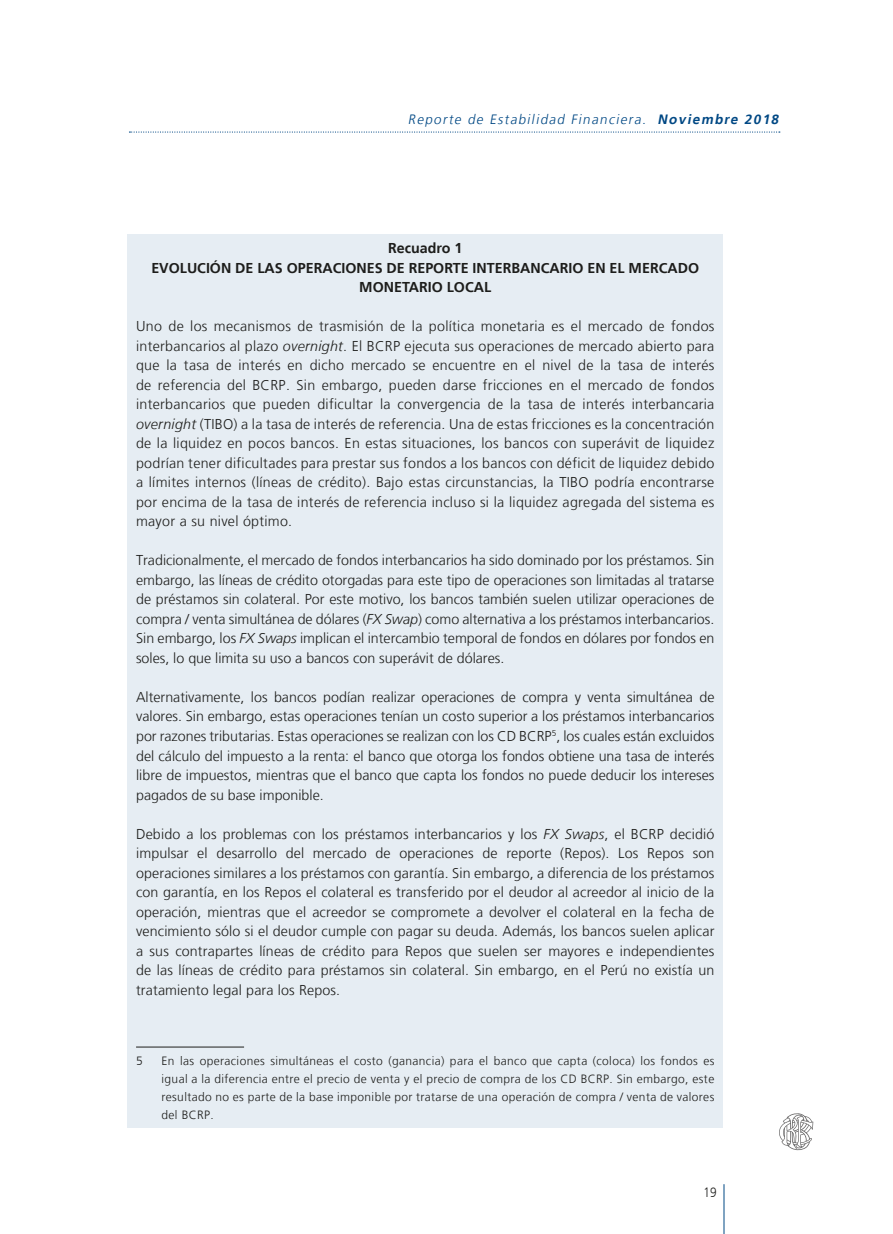
<style>
.page{position:relative;width:893px;height:1234px;background:#fff}
.page>*{position:absolute;margin:0;border:0;box-sizing:border-box;transform-origin:0 0}
.t1{font:300 14.25px/19.5px "Frutiger LT";letter-spacing:.005em;color:#1d1d1b;text-align:justify}
.t2{font:700 14.25px/19.5px "Frutiger LT";color:#1d1d1b;text-align:center}
.t3{font:italic 300 13.5px "Frutiger LT";color:#004884}
.t4{font:300 13.5px "Frutiger LT";color:#1d1d1b;scale:.88 1}
.t5{font:300 12px/18px "Frutiger LT";letter-spacing:.03em;color:#1d1d1b;text-align:justify}
.s1{font-weight:700}
.s2{font-style:italic}
</style>
<div class="page">
<svg style="left:129px;top:131px;width:651px;height:2px"></svg>
<hr style="left:724px;top:1183px;width:1px;height:50px;background:#004884">
<svg style="left:779px;top:1113px;width:34px;height:37px"></svg>
<div style="left:128px;top:234px;width:595px;height:893px;background:#e6edf3"></div>
<hr style="left:136px;top:1046px;width:108px;height:1px;background:#1d1d1b">
<p class="t3" style="left:408px;top:111px;width:375px">Reporte de Estabilidad Financiera. <span class="s1">Noviembre 2018</span></p>
<p class="t2" style="left:151px;top:238px;width:549px">Recuadro 1<br>EVOLUCIÓN DE LAS OPERACIONES DE REPORTE INTERBANCARIO EN EL MERCADO<br>MONETARIO LOCAL</p>
<p class="t1" style="left:136px;top:317px;width:580px">Uno de los mecanismos de trasmisión de la política monetaria es el mercado de fondos interbancarios al plazo <span class="s2">overnight</span>. El BCRP ejecuta sus operaciones de mercado abierto para que la tasa de interés en dicho mercado se encuentre en el nivel de la tasa de interés de referencia del BCRP. Sin embargo, pueden darse fricciones en el mercado de fondos interbancarios que pueden dificultar la convergencia de la tasa de interés interbancaria <span class="s2">overnight</span> (TIBO) a la tasa de interés de referencia. Una de estas fricciones es la concentración de la liquidez en pocos bancos. En estas situaciones, los bancos con superávit de liquidez podrían tener dificultades para prestar sus fondos a los bancos con déficit de liquidez debido a límites internos (líneas de crédito). Bajo estas circunstancias, la TIBO podría encontrarse por encima de la tasa de interés de referencia incluso si la liquidez agregada del sistema es mayor a su nivel óptimo.</p>
<p class="t1" style="left:136px;top:551px;width:580px">Tradicionalmente, el mercado de fondos interbancarios ha sido dominado por los préstamos. Sin embargo, las líneas de crédito otorgadas para este tipo de operaciones son limitadas al tratarse de préstamos sin colateral. Por este motivo, los bancos también suelen utilizar operaciones de compra / venta simultánea de dólares (<span class="s2">FX Swap</span>) como alternativa a los préstamos interbancarios.<br>Sin embargo, los <span class="s2">FX Swaps</span> implican el intercambio temporal de fondos en dólares por fondos en soles, lo que limita su uso a bancos con superávit de dólares.</p>
<p class="t1" style="left:136px;top:687px;width:580px">Alternativamente, los bancos podían realizar operaciones de compra y venta simultánea de valores. Sin embargo, estas operaciones tenían un costo superior a los préstamos interbancarios por razones tributarias. Estas operaciones se realizan con los CD BCRP<sup>5</sup>, los cuales están excluidos del cálculo del impuesto a la renta: el banco que otorga los fondos obtiene una tasa de interés libre de impuestos, mientras que el banco que capta los fondos no puede deducir los intereses pagados de su base imponible.</p>
<p class="t1" style="left:136px;top:824px;width:580px">Debido a los problemas con los préstamos interbancarios y los <span class="s2">FX Swaps</span>, el BCRP decidió impulsar el desarrollo del mercado de operaciones de reporte (Repos). Los Repos son operaciones similares a los préstamos con garantía. Sin embargo, a diferencia de los préstamos con garantía, en los Repos el colateral es transferido por el deudor al acreedor al inicio de la operación, mientras que el acreedor se compromete a devolver el colateral en la fecha de vencimiento sólo si el deudor cumple con pagar su deuda. Además, los bancos suelen aplicar a sus contrapartes líneas de crédito para Repos que suelen ser mayores e independientes de las líneas de crédito para préstamos sin colateral. Sin embargo, en el Perú no existía un tratamiento legal para los Repos.</p>
<p class="t5" style="left:136px;top:1051px;width:8px">5</p>
<p class="t5" style="left:162px;top:1051px;width:554px">En las operaciones simultáneas el costo (ganancia) para el banco que capta (coloca) los fondos es igual a la diferencia entre el precio de venta y el precio de compra de los CD BCRP. Sin embargo, este resultado no es parte de la base imponible por tratarse de una operación de compra / venta de valores del BCRP.</p>
<p class="t4" style="left:704px;top:1183px;width:16px">19</p>
</div>
